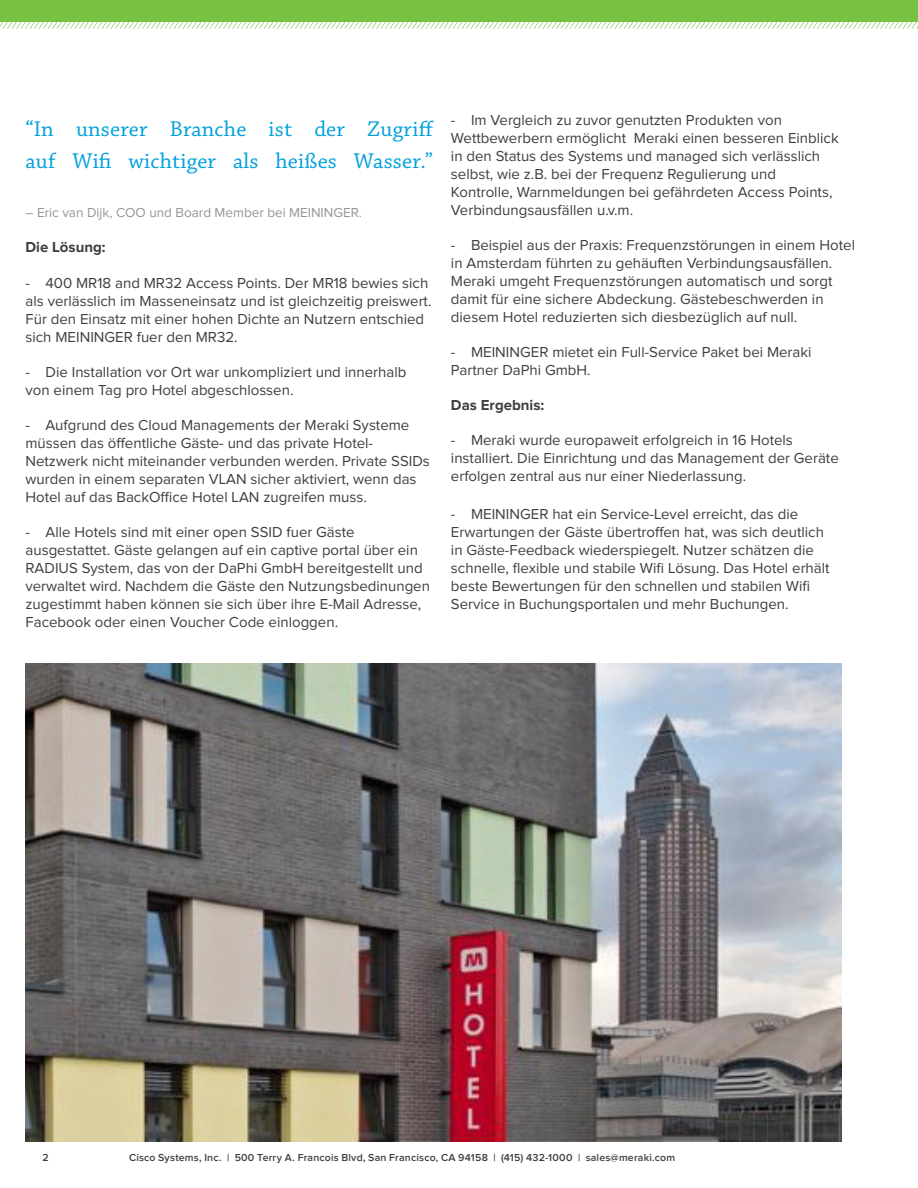
<style>
.page{position:relative;width:918px;height:1188px;background:#fff}
.page>*{position:absolute;margin:0;border:0;box-sizing:border-box;transform-origin:0 0}
.t1{font:22.5px/31.5px "Chaparral Pro";letter-spacing:.01em;color:#00a1dd}
.t2{font:15px/18px "Proxima Nova";color:#3e3e3f}
.t3{font:700 15px "Proxima Nova";color:#3e3e3f}
.t4{font:13.5px "Proxima Nova";color:#939598}
.Page_Number{font:600 10.5px "Proxima Nova";letter-spacing:.02em;color:#3e3e3f}
</style>
<div class="page">
<img style="left:26px;top:663px;width:816px;height:478px">
<div style="left:0;top:0;width:918px;height:22px;background:#79c142"></div>
<svg style="left:0;top:22px;width:918px;height:7px"></svg>
<p class="t1" style="left:26px;top:114px;width:410px">“In unserer Branche ist der Zugriff auf Wifi wichtiger als heißes Wasser.”</p>
<p class="t4" style="left:26px;top:205px;width:338px">– Eric van Dijk, COO und Board Member bei MEININGER.</p>
<p class="t3" style="left:26px;top:239px;width:82px">Die Lösung:</p>
<p class="t2" style="left:26px;top:274px;width:408px">- 400 MR18 and MR32 Access Points. Der MR18 bewies sich als verlässlich im Masseneinsatz und ist gleichzeitig preiswert.<br>Für den Einsatz mit einer hohen Dichte an Nutzern entschied sich MEININGER fuer den MR32.</p>
<p class="t2" style="left:26px;top:363px;width:382px">- Die Installation vor Ort war unkompliziert und innerhalb von einem Tag pro Hotel abgeschlossen.</p>
<p class="t2" style="left:26px;top:416px;width:406px">- Aufgrund des Cloud Managements der Meraki Systeme müssen das öffentliche Gäste- und das private Hotel-Netzwerk nicht miteinander verbunden werden. Private SSIDs wurden in einem separaten VLAN sicher aktiviert, wenn das Hotel auf das BackOffice Hotel LAN zugreifen muss.</p>
<p class="t2" style="left:26px;top:523px;width:406px">- Alle Hotels sind mit einer open SSID fuer Gäste ausgestattet. Gäste gelangen auf ein captive portal über ein RADIUS System, das von der DaPhi GmbH bereitgestellt und verwaltet wird. Nachdem die Gäste den Nutzungsbedinungen zugestimmt haben können sie sich über ihre E-Mail Adresse, Facebook oder einen Voucher Code einloggen.</p>
<p class="t2" style="left:451px;top:111px;width:389px">- Im Vergleich zu zuvor genutzten Produkten von Wettbewerbern ermöglicht Meraki einen besseren Einblick in den Status des Systems und managed sich verlässlich selbst, wie z.B. bei der Frequenz Regulierung und Kontrolle, Warnmeldungen bei gefährdeten Access Points, Verbindungsausfällen u.v.m.</p>
<p class="t2" style="left:451px;top:236px;width:406px">- Beispiel aus der Praxis: Frequenzstörungen in einem Hotel in Amsterdam führten zu gehäuften Verbindungsausfällen.<br>Meraki umgeht Frequenzstörungen automatisch und sorgt damit für eine sichere Abdeckung. Gästebeschwerden in diesem Hotel reduzierten sich diesbezüglich auf null.</p>
<p class="t2" style="left:451px;top:343px;width:362px">- MEININGER mietet ein Full-Service Paket bei Meraki<br>Partner DaPhi GmbH.</p>
<p class="t3" style="left:451px;top:396px;width:95px">Das Ergebnis:</p>
<p class="t2" style="left:451px;top:431px;width:389px">- Meraki wurde europaweit erfolgreich in 16 Hotels installiert. Die Einrichtung und das Management der Geräte erfolgen zentral aus nur einer Niederlassung.</p>
<p class="t2" style="left:451px;top:505px;width:380px">- MEININGER hat ein Service-Level erreicht, das die Erwartungen der Gäste übertroffen hat, was sich deutlich in Gäste-Feedback wiederspiegelt. Nutzer schätzen die schnelle, flexible und stabile Wifi Lösung. Das Hotel erhält beste Bewertungen für den schnellen und stabilen Wifi Service in Buchungsportalen und mehr Buchungen.</p>
<p class="Page_Number" style="left:43px;top:1152px;width:8px">2</p>
<p class="Page_Number" style="left:129px;top:1151px;width:548px">Cisco Systems, Inc. | 500 Terry A. Francois Blvd, San Francisco, CA 94158 | (415) 432-1000 | sales@meraki.com</p>
</div>
